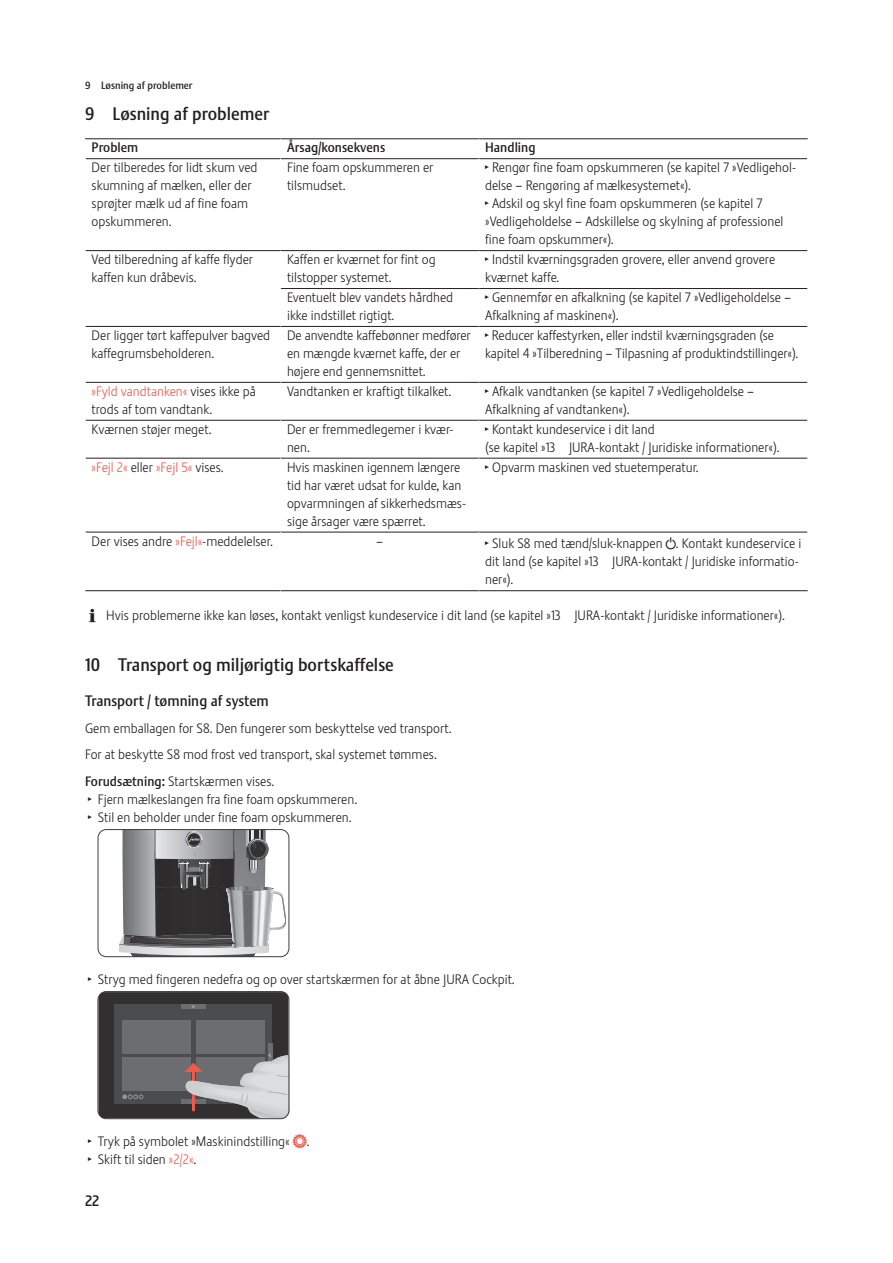
<style>
.page{position:relative;width:893px;height:1263px;background:#fff}
.page>*{position:absolute;margin:0;border:0;box-sizing:border-box;transform-origin:0 0}
.Kapitel_Ueberschrift{font:18px "Stalemate Pro 2 J Medium";color:#231f20}
.Unterkapitel_Ueberschrift{font:15px "Stalemate Pro 2 J Medium";color:#231f20}
.Para_td{font:13.5px/18px "Stalemate Pro 2 J Light";color:#231f20}
.Aufforderung{font:13.5px "Stalemate Pro 2 J Light";color:#231f20}
.Para{font:13.5px "Stalemate Pro 2 J Light";color:#231f20}
.Para_Abstand{font:13.5px "Stalemate Pro 2 J Light";color:#231f20}
.Para_th{font:13.5px "Stalemate Pro 2 J Medium";color:#231f20}
.Voraussetzung{font:13.5px "Stalemate Pro 2 J Light";color:#231f20}
.Para_td-2{font:13.5px "Stalemate Pro 2 J Light";color:#f0594c}
.t1{font:10.5px "Stalemate Pro 2 J Medium";color:#231f20}
.t2{font:6px "Stalemate Pro 2 J Medium";color:#d1d2d4}
.s1{font-family:"Jura Pict 2006";font-size:10.5px}
.s2{color:#f0594c}
.s3{color:#231f20}
.s4{font-family:"Jura Pict 2006"}
.s5{font-family:"Stalemate Pro 2 J Medium"}
.s6{font-family:"Jura Pict 2006";color:#f0594c}
</style>
<div class="page">
<hr style="left:85px;top:139px;width:196px;height:1px;background:#231f20">
<hr style="left:85px;top:158px;width:196px;height:1px;background:#231f20">
<hr style="left:281px;top:139px;width:198px;height:1px;background:#231f20">
<hr style="left:281px;top:158px;width:198px;height:1px;background:#231f20">
<hr style="left:479px;top:139px;width:329px;height:1px;background:#231f20">
<hr style="left:479px;top:158px;width:328px;height:1px;background:#231f20">
<hr style="left:85px;top:250px;width:196px;height:1px;background:#231f20">
<hr style="left:281px;top:250px;width:198px;height:1px;background:#231f20">
<hr style="left:479px;top:250px;width:328px;height:1px;background:#231f20">
<hr style="left:281px;top:288px;width:198px;height:1px;background:#231f20">
<hr style="left:479px;top:288px;width:328px;height:1px;background:#231f20">
<hr style="left:85px;top:326px;width:196px;height:1px;background:#231f20">
<hr style="left:85px;top:326px;width:1px;height:56px;background:#fff">
<hr style="left:281px;top:326px;width:198px;height:1px;background:#231f20">
<hr style="left:479px;top:326px;width:328px;height:1px;background:#231f20">
<hr style="left:85px;top:382px;width:196px;height:1px;background:#231f20">
<hr style="left:85px;top:382px;width:1px;height:38px;background:#fff">
<hr style="left:281px;top:382px;width:198px;height:1px;background:#231f20">
<hr style="left:479px;top:382px;width:328px;height:1px;background:#231f20">
<hr style="left:85px;top:420px;width:196px;height:1px;background:#231f20">
<hr style="left:85px;top:420px;width:1px;height:38px;background:#fff">
<hr style="left:281px;top:420px;width:198px;height:1px;background:#231f20">
<hr style="left:280px;top:420px;width:1px;height:38px;background:#fff">
<hr style="left:479px;top:420px;width:328px;height:1px;background:#231f20">
<hr style="left:479px;top:420px;width:1px;height:38px;background:#fff">
<hr style="left:85px;top:458px;width:196px;height:1px;background:#231f20">
<hr style="left:85px;top:458px;width:1px;height:74px;background:#fff">
<hr style="left:281px;top:458px;width:198px;height:1px;background:#231f20">
<hr style="left:280px;top:458px;width:1px;height:74px;background:#fff">
<hr style="left:479px;top:458px;width:328px;height:1px;background:#231f20">
<hr style="left:479px;top:458px;width:1px;height:74px;background:#fff">
<hr style="left:85px;top:532px;width:196px;height:1px;background:#231f20">
<hr style="left:85px;top:590px;width:196px;height:1px;background:#231f20">
<hr style="left:85px;top:532px;width:1px;height:58px;background:#fff">
<hr style="left:281px;top:532px;width:198px;height:1px;background:#231f20">
<hr style="left:281px;top:590px;width:198px;height:1px;background:#231f20">
<hr style="left:280px;top:532px;width:1px;height:58px;background:#fff">
<hr style="left:479px;top:532px;width:328px;height:1px;background:#231f20">
<hr style="left:479px;top:590px;width:329px;height:1px;background:#231f20">
<hr style="left:479px;top:532px;width:1px;height:58px;background:#fff">
<svg style="left:98px;top:830px;width:191px;height:127px"></svg>
<div style="left:98px;top:829px;width:191px;height:128px;border:1px solid #3e3e3f;border-radius:8px"></div>
<svg style="left:98px;top:992px;width:191px;height:127px"></svg>
<div style="left:98px;top:991px;width:191px;height:128px;border:1px solid #3e3e3f;border-radius:8px"></div>
<p class="t1" style="left:85px;top:79px;width:109px">9 Løsning af problemer</p>
<p class="Kapitel_Ueberschrift" style="left:85px;top:103px;width:186px">9 Løsning af problemer</p>
<p class="Para_th" style="left:92px;top:139px;width:48px">Problem</p>
<p class="Para_th" style="left:287px;top:139px;width:100px">Årsag/konsekvens</p>
<p class="Para_th" style="left:485px;top:139px;width:52px">Handling</p>
<p class="Para_td" style="left:92px;top:159px;width:167px">Der tilberedes for lidt skum ved skumning af mælken, eller der sprøjter mælk ud af fine foam opskummeren.</p>
<p class="Para_td" style="left:287px;top:159px;width:148px">Fine foam opskummeren er tilsmudset.</p>
<p class="Para_td" style="left:485px;top:159px;width:313px"><span class="s1">T</span> Rengør fine foam opskummeren (se kapitel 7 »Vedligehol&shy;delse – Rengøring af mælkesystemet«).</p>
<p class="Para_td" style="left:485px;top:195px;width:300px"><span class="s1">T</span> Adskil og skyl fine foam opskummeren (se kapitel 7 »Vedligeholdelse – Adskillelse og skylning af professionel fine foam opskummer«).</p>
<p class="Para_td" style="left:92px;top:250px;width:163px">Ved tilberedning af kaffe flyder kaffen kun dråbevis.</p>
<p class="Para_td" style="left:287px;top:250px;width:150px">Kaffen er kværnet for fint og tilstopper systemet.</p>
<p class="Para_td" style="left:485px;top:250px;width:292px"><span class="s1">T</span> Indstil kværningsgraden grovere, eller anvend grovere kværnet kaffe.</p>
<p class="Para_td" style="left:287px;top:288px;width:168px">Eventuelt blev vandets hårdhed ikke indstillet rigtigt.</p>
<p class="Para_td" style="left:485px;top:288px;width:307px"><span class="s1">T</span> Gennemfør en afkalkning (se kapitel 7 »Vedligeholdelse –<br>Afkalkning af maskinen«).</p>
<p class="Para_td" style="left:92px;top:326px;width:180px">Der ligger tørt kaffepulver bagved kaffegrumsbeholderen.</p>
<p class="Para_td" style="left:287px;top:326px;width:185px">De anvendte kaffebønner medfører en mængde kværnet kaffe, der er højere end gennemsnittet.</p>
<p class="Para_td" style="left:485px;top:326px;width:313px"><span class="s1">T</span> Reducer kaffestyrken, eller indstil kværningsgraden (se kapitel 4 »Tilberedning – Tilpasning af produktindstillinger«).</p>
<p class="Para_td" style="left:92px;top:382px;width:165px"><span class="s2">»Fyld vandtanken«</span> vises ikke på trods af tom vandtank.</p>
<p class="Para_td" style="left:287px;top:382px;width:164px">Vandtanken er kraftigt tilkalket.</p>
<p class="Para_td" style="left:485px;top:382px;width:271px"><span class="s1">T</span> Afkalk vandtanken (se kapitel 7 »Vedligeholdelse –<br>Afkalkning af vandtanken«).</p>
<p class="Para_td" style="left:92px;top:420px;width:120px">Kværnen støjer meget.</p>
<p class="Para_td" style="left:287px;top:420px;width:168px">Der er fremmedlegemer i kvær&shy;nen.</p>
<p class="Para_td" style="left:485px;top:420px;width:294px"><span class="s1">T</span> Kontakt kundeservice i dit land<br>(se kapitel »13 JURA-kontakt / Juridiske informationer«).</p>
<p class="Para_td-2" style="left:92px;top:459px;width:132px">»Fejl 2« <span class="s3">eller</span> »Fejl 5« <span class="s3">vises.</span></p>
<p class="Para_td" style="left:287px;top:458px;width:181px">Hvis maskinen igennem længere tid har været udsat for kulde, kan opvarmningen af sikkerhedsmæs&shy;sige årsager være spærret.</p>
<p class="Para_td" style="left:485px;top:458px;width:214px"><span class="s1">T</span> Opvarm maskinen ved stuetemperatur.</p>
<p class="Para_td" style="left:92px;top:532px;width:181px">Der vises andre <span class="s2">»Fejl«</span>-meddelelser.</p>
<p class="Para_td" style="left:376px;top:532px;width:9px">–</p>
<p class="Para_td" style="left:485px;top:535px;width:318px"><span class="s1">T</span> Sluk S8 med tænd/sluk-knappen <span class="s4">Q</span>. Kontakt kundeservice i dit land (se kapitel »13 JURA-kontakt / Juridiske informatio&shy;ner«).</p>
<p class="Para_td" style="left:89px;top:606px;width:696px"><span class="s4">E</span> Hvis problemerne ikke kan løses, kontakt venligst kundeservice i dit land (se kapitel »13 JURA-kontakt / Juridiske informationer«).</p>
<p class="Kapitel_Ueberschrift" style="left:85px;top:654px;width:310px">10 Transport og miljørigtig bortskaffelse</p>
<p class="Unterkapitel_Ueberschrift" style="left:85px;top:692px;width:185px">Transport / tømning af system</p>
<p class="Para" style="left:85px;top:720px;width:367px">Gem emballagen for S8. Den fungerer som beskyttelse ved transport.</p>
<p class="Para_Abstand" style="left:85px;top:747px;width:352px">For at beskytte S8 mod frost ved transport, skal systemet tømmes.</p>
<p class="Voraussetzung" style="left:85px;top:773px;width:189px"><span class="s5">Forudsætning:</span> Startskærmen vises.</p>
<p class="Aufforderung" style="left:88px;top:791px;width:269px"><span class="s1">T</span> Fjern mælkeslangen fra fine foam opskummeren.</p>
<p class="Aufforderung" style="left:88px;top:809px;width:264px"><span class="s1">T</span> Stil en beholder under fine foam opskummeren.</p>
<p class="Aufforderung" style="left:88px;top:971px;width:427px"><span class="s1">T</span> Stryg med fingeren nedefra og op over startskærmen for at åbne JURA Cockpit.</p>
<p class="t2" style="left:189px;top:1008px;width:4px;rotate:-90deg">&lt;</p>
<p class="t2" style="left:269px;top:1051px;width:4px">&lt;</p>
<p class="Aufforderung" style="left:88px;top:1133px;width:222px"><span class="s1">T</span> Tryk på symbolet »Maskinindstilling« <span class="s6">f</span>.</p>
<p class="Aufforderung" style="left:88px;top:1151px;width:108px"><span class="s1">T</span> Skift til siden <span class="s2">»2/2«</span>.</p>
<p class="Unterkapitel_Ueberschrift" style="left:85px;top:1191px;width:16px">22</p>
</div>
